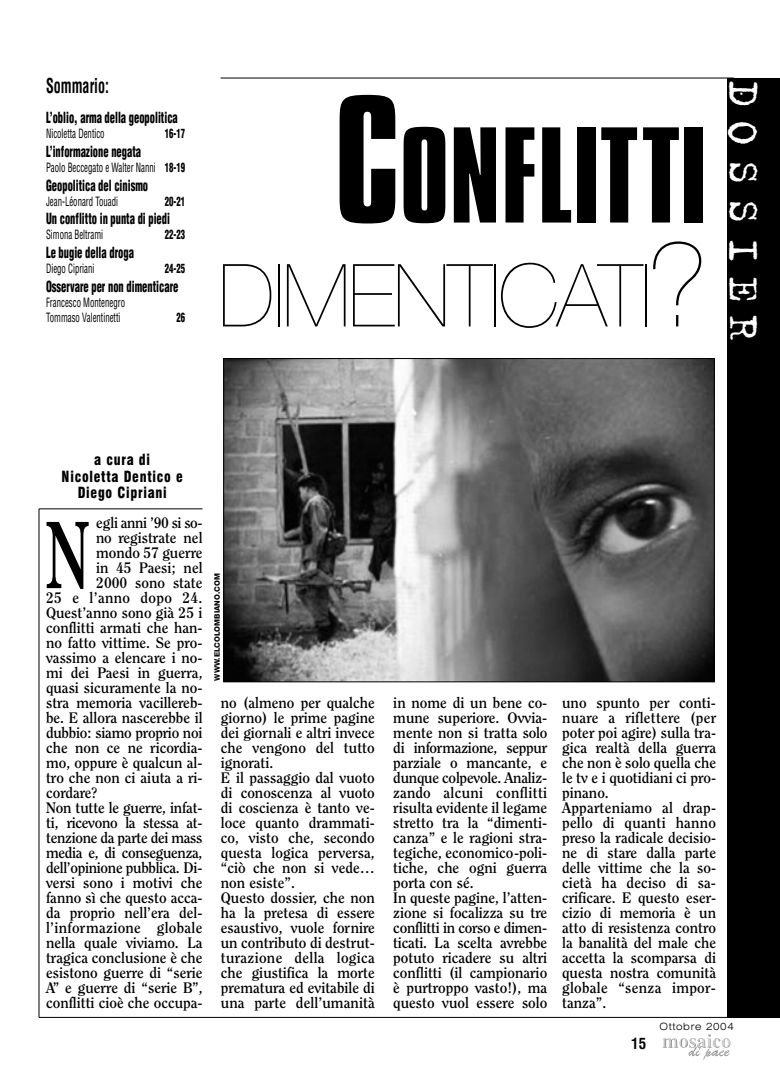
<style>
.page{position:relative;width:780px;height:1088px;background:#fff}
.page>*{position:absolute;margin:0;border:0;box-sizing:border-box;transform-origin:0 0}
.t1{font:117.25px "Compacta BT";color:#000;scale:1.11 1}
.t2{font:700 94px "Clearface IT Cby BT";color:#000;scale:.7 1}
.t3{font:200 87.25px "Helvetica Neue";letter-spacing:-.02em;color:#000}
.t4{font:47.5px "Trixie Plain";letter-spacing:.275em;color:#fff}
.t5{font:700 condensed 20px "Helvetica";color:#000;scale:.7 1}
.t6{font:700 15px/15px "Clearface IT Cby BT";color:#000}
.t7{font:900 condensed 15px "Helvetica";color:#000;scale:.7 1}
.t8{font:700 15px "Clearface IT Cby BT";letter-spacing:-.02em;color:#000}
.t9{font:900 condensed 15px/16.2px "Swiss 721 BT";letter-spacing:.055em;color:#000;text-align:center;scale:.9 1}
.t10{font:700 15px "Clearface IT Cby BT";letter-spacing:.02em;color:#000}
.t11{font:700 15px "Clearface IT Cby BT";letter-spacing:-.025em;color:#000}
.t12{font:700 condensed 15px "Swiss 721 BT";color:#000}
.t13{font:condensed 12.5px/15px "Helvetica";color:#000;scale:.7 1}
.t14{font:900 condensed 12.5px "Helvetica";color:#000;scale:.7 1}
.t15{font:300 expanded 10px "Swiss 721 BT";letter-spacing:.065em;color:#000}
.t16{font:800 7.5px "Helvetica Neue";color:#000}
.s1{font-weight:900}
.s2{font-size:156.25px}
.s3{font-size:116.25px}
</style>
<div class="page">
<hr style="left:220px;top:78px;width:513px;height:1px;background:#000">
<hr style="left:39px;top:1017px;width:694px;height:1px;background:#000">
<div style="left:727px;top:78px;width:53px;height:939px;background:#000"></div>
<img style="left:662px;top:1034px;width:68px;height:26px">
<hr style="left:39px;top:509px;width:1px;height:508px;background:#000">
<hr style="left:39px;top:509px;width:163px;height:1px;background:#000">
<img style="left:225px;top:360px;width:487px;height:320px">
<div style="left:223px;top:358px;width:491px;height:324px;border:1px solid #000"></div>
<h3 class="t5" style="left:46px;top:74px;width:92px">Sommario:</h3>
<p class="t7" style="left:46px;top:109px;width:190px">L’oblio, arma della geopolitica</p>
<p class="t13" style="left:46px;top:126px;width:85px">Nicoletta Dentico</p>
<p class="t14" style="left:165px;top:126px;width:31px">16-17</p>
<p class="t7" style="left:46px;top:143px;width:137px">L’informazione negata</p>
<p class="t13" style="left:46px;top:160px;width:200px">Paolo Beccegato e Walter Nanni <span class="s1">18-19</span></p>
<p class="t7" style="left:46px;top:177px;width:147px">Geopolitica del cinismo</p>
<p class="t13" style="left:46px;top:194px;width:104px">Jean-Léonard Touadi</p>
<p class="t14" style="left:165px;top:194px;width:31px">20-21</p>
<p class="t7" style="left:46px;top:210px;width:179px">Un conflitto in punta di piedi</p>
<p class="t13" style="left:46px;top:227px;width:83px">Simona Beltrami</p>
<p class="t14" style="left:165px;top:228px;width:31px">22-23</p>
<p class="t7" style="left:46px;top:244px;width:127px">Le bugie della droga</p>
<p class="t13" style="left:46px;top:261px;width:71px">Diego Cipriani</p>
<p class="t14" style="left:165px;top:261px;width:31px">24-25</p>
<p class="t7" style="left:46px;top:278px;width:190px">Osservare per non dimenticare</p>
<p class="t13" style="left:46px;top:295px;width:114px">Francesco Montenegro<br>Tommaso Valentinetti</p>
<p class="t14" style="left:176px;top:310px;width:14px">26</p>
<h1 class="t1" style="left:334px;top:127px;width:337px"><span class="s2">C</span>ONFLITTI</h1>
<h3 class="t3" style="left:218px;top:264px;width:490px">DIMENTICATI<span class="s3">?</span></h3>
<h3 class="t4" style="left:774px;top:80px;width:263px;rotate:90deg">DOSSIER</h3>
<p class="t9" style="left:62px;top:453px;width:136px">a cura di<br>Nicoletta Dentico e<br>Diego Cipriani</p>
<h2 class="t2" style="left:46px;top:517px;width:64px">N</h2>
<p class="t11" style="left:96px;top:517px;width:108px">egli anni ’90 si so-</p>
<p class="t6" style="left:96px;top:531px;width:108px">no registrate nel</p>
<p class="t6" style="left:96px;top:546px;width:108px">mondo 57 guerre</p>
<p class="t6" style="left:96px;top:561px;width:108px">in 45 Paesi; nel</p>
<p class="t6" style="left:96px;top:576px;width:108px">2000 sono state</p>
<p class="t10" style="left:46px;top:592px;width:158px">25 e l’anno dopo 24.</p>
<p class="t6" style="left:46px;top:606px;width:158px">Quest’anno sono già 25 i</p>
<p class="t6" style="left:46px;top:621px;width:158px">conflitti armati che han-</p>
<p class="t6" style="left:46px;top:636px;width:158px">no fatto vittime. Se pro-</p>
<p class="t6" style="left:46px;top:651px;width:158px">vassimo a elencare i no-</p>
<p class="t6" style="left:46px;top:666px;width:158px">mi dei Paesi in guerra,</p>
<p class="t6" style="left:46px;top:681px;width:158px">quasi sicuramente la no-</p>
<p class="t6" style="left:46px;top:696px;width:158px">stra memoria vacillereb-</p>
<p class="t6" style="left:46px;top:711px;width:158px">be. E allora nascerebbe il</p>
<p class="t6" style="left:46px;top:726px;width:158px">dubbio: siamo proprio noi</p>
<p class="t6" style="left:46px;top:741px;width:158px">che non ce ne ricordia-</p>
<p class="t6" style="left:46px;top:756px;width:158px">mo, oppure è qualcun al-</p>
<p class="t6" style="left:46px;top:771px;width:158px">tro che non ci aiuta a ri-</p>
<p class="t6" style="left:46px;top:786px;width:53px">cordare?</p>
<p class="t6" style="left:46px;top:801px;width:158px">Non tutte le guerre, infat-</p>
<p class="t8" style="left:46px;top:817px;width:158px">ti, ricevono la stessa at-</p>
<p class="t8" style="left:46px;top:832px;width:158px">tenzione da parte dei mass</p>
<p class="t8" style="left:46px;top:847px;width:158px">media e, di conseguenza,</p>
<p class="t8" style="left:46px;top:862px;width:158px">dell’opinione pubblica. Di-</p>
<p class="t6" style="left:46px;top:876px;width:158px">versi sono i motivi che</p>
<p class="t6" style="left:46px;top:891px;width:158px">fanno sì che questo acca-</p>
<p class="t6" style="left:46px;top:906px;width:158px">da proprio nell’era del-</p>
<p class="t10" style="left:46px;top:922px;width:158px">l’informazione globale</p>
<p class="t6" style="left:46px;top:936px;width:158px">nella quale viviamo. La</p>
<p class="t6" style="left:46px;top:951px;width:158px">tragica conclusione è che</p>
<p class="t6" style="left:46px;top:966px;width:158px">esistono guerre di “serie</p>
<p class="t6" style="left:46px;top:981px;width:158px">A” e guerre di “serie B”,</p>
<p class="t6" style="left:46px;top:996px;width:158px">conflitti cioè che occupa-</p>
<p class="t16" style="left:214px;top:681px;width:109px;rotate:-90deg">WWW.ELCOLOMBIANO.COM</p>
<p class="t6" style="left:221px;top:696px;width:155px">no (almeno per qualche giorno) le prime pagine dei giornali e altri invece che vengono del tutto ignorati.<br>E il passaggio dal vuoto di conoscenza al vuoto di coscienza è tanto ve&shy;loce quanto drammati&shy;co, visto che, secondo questa logica perversa, “ciò che non si vede… non esiste”.<br>Questo dossier, che non ha la pretesa di essere esaustivo, vuole fornire un contributo di destrut&shy;turazione della logica che giustifica la morte prematura ed evitabile di una parte dell’umanità</p>
<p class="t6" style="left:393px;top:696px;width:155px">in nome di un bene co&shy;mune superiore. Ovvia&shy;mente non si tratta solo di informazione, seppur parziale o mancante, e dunque colpevole. Analiz&shy;zando alcuni conflitti risulta evidente il legame stretto tra la “dimenti&shy;canza” e le ragioni stra&shy;tegiche, economico-poli&shy;tiche, che ogni guerra porta con sé.<br>In queste pagine, l’atten&shy;zione si focalizza su tre conflitti in corso e dimen&shy;ticati. La scelta avrebbe potuto ricadere su altri conflitti (il campionario è purtroppo vasto!), ma questo vuol essere solo</p>
<p class="t6" style="left:562px;top:696px;width:155px">uno spunto per conti&shy;nuare a riflettere (per poter poi agire) sulla tra&shy;gica realtà della guerra che non è solo quella che le tv e i quotidiani ci pro&shy;pinano.<br>Apparteniamo al drap&shy;pello di quanti hanno preso la radicale decisio&shy;ne di stare dalla parte delle vittime che la so&shy;cietà ha deciso di sa&shy;crificare. E questo eser&shy;cizio di memoria è un atto di resistenza contro la banalità del male che accetta la scomparsa di questa nostra comunità globale “senza impor&shy;tanza”.</p>
<p class="t12" style="left:631px;top:1037px;width:16px">15</p>
<p class="t15" style="left:659px;top:1023px;width:76px">Ottobre 2004</p>
</div>
